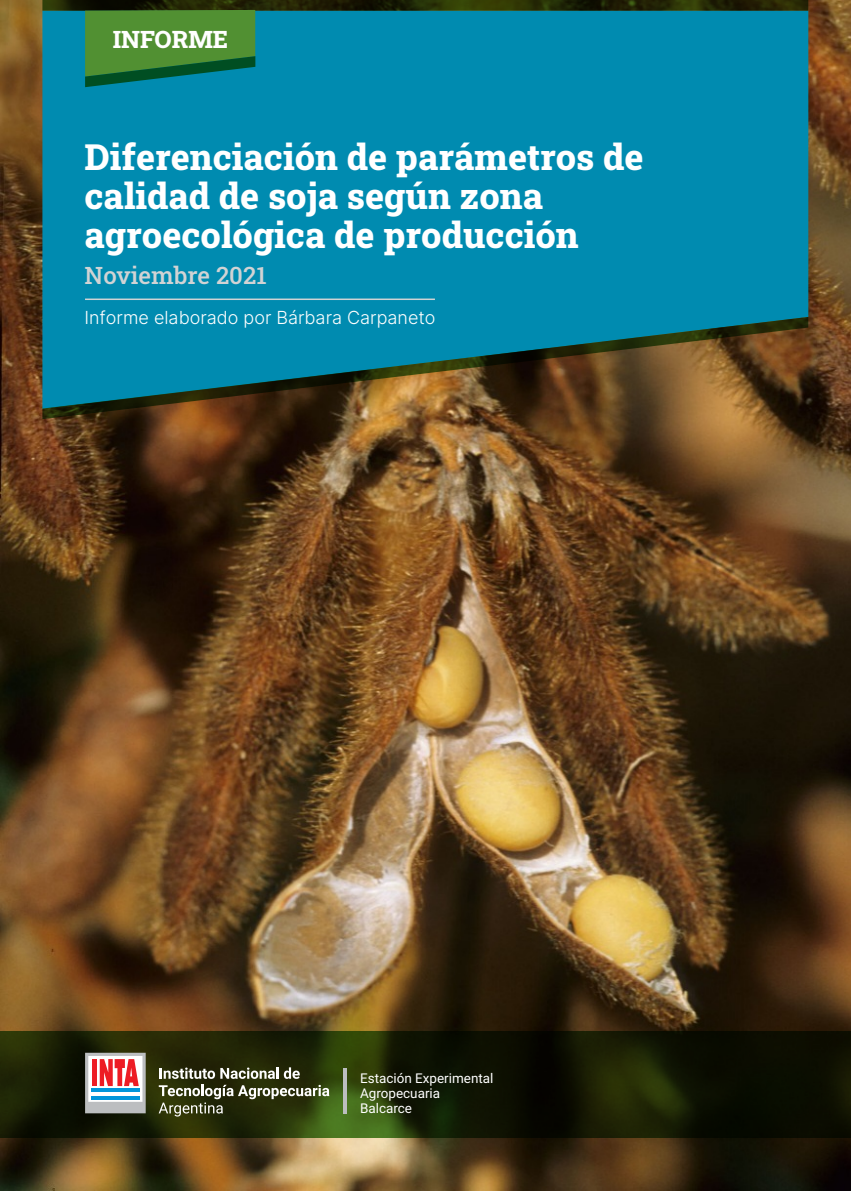
<style>
.page{position:relative;width:851px;height:1191px;background:#fff}
.page>*{position:absolute;margin:0;border:0;box-sizing:border-box;transform-origin:0 0}
.t1{font:800 36px/38.8px "Roboto Slab";color:#fff}
.t2{font:500 24px "Roboto Slab";color:#d1d3d4}
.t3{font:800 24px "Roboto Slab";color:#fff}
.t4{font:300 18px "Inter";color:#fff}
.t5{font:13.5px/15.3px "Roboto";color:#fff}
</style>
<div class="page">
<img style="left:0;top:0;width:850px;height:1191px">
<svg style="left:42px;top:0;width:766px;height:419px;background:#0e7e96"></svg>
<svg style="left:0;top:1031px;width:850px;height:106px;background:#171d04"></svg>
<hr style="left:85px;top:298px;width:350px;height:2px;background:#d1d3d4">
<svg style="left:85px;top:1052px;width:61px;height:61px"></svg>
<svg style="left:159px;top:1067px;width:170px;height:49px;background:#53593a"></svg>
<hr style="left:343px;top:1067px;width:4px;height:46px;background:#bcbec0">
<svg style="left:85px;top:10px;width:170px;height:77px;background:#3a8540"></svg>
<p class="t3" style="left:113px;top:23px;width:117px">INFORME</p>
<p class="t1" style="left:84px;top:137px;width:560px">Diferenciación de parámetros de calidad de soja según zona agroecológica de producción</p>
<p class="t2" style="left:85px;top:259px;width:183px">Noviembre 2021</p>
<p class="t4" style="left:84px;top:306px;width:352px">Informe elaborado por Bárbara Carpaneto</p>
<p class="t5" style="left:360px;top:1071px;width:135px">Estación Experimental<br>Agropecuaria<br>Balcarce</p>
</div>
